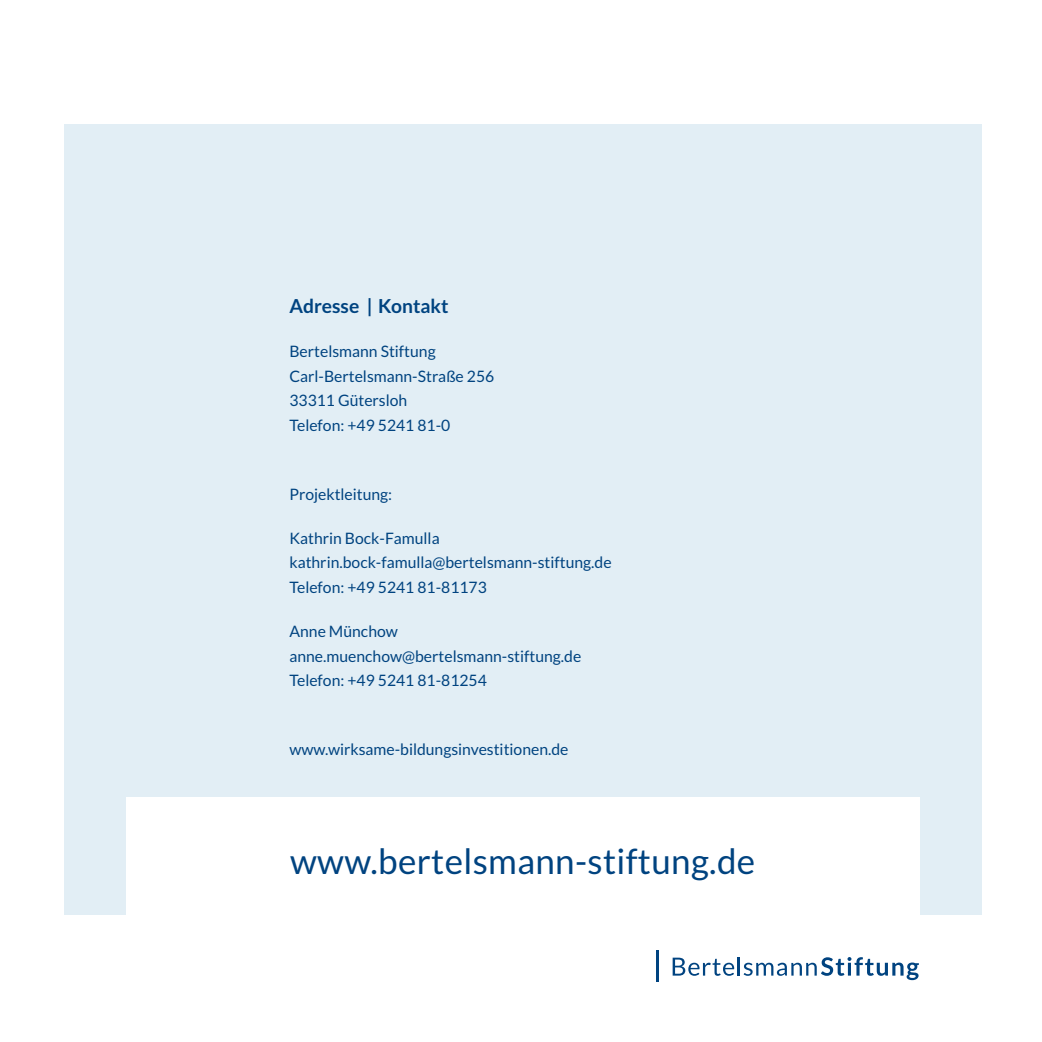
<style>
.page{position:relative;width:1042px;height:1042px;background:#fff}
.page>*{position:absolute;margin:0;border:0;box-sizing:border-box;transform-origin:0 0}
.t1{font:35px "Lato";letter-spacing:.01em;color:#004380}
.t2{font:700 19.25px "Lato";color:#004380}
.t3{font:15.75px/24.5px "Lato";color:#004380}
</style>
<div class="page">
<div style="left:64px;top:124px;width:917px;height:790px;background:#e2eef5"></div>
<div style="left:126px;top:797px;width:793px;height:245px;background:#fff"></div>
<svg style="left:672px;top:957px;width:247px;height:23px"></svg>
<hr style="left:656px;top:950px;width:2px;height:32px;background:#004380">
<p class="t2" style="left:289px;top:295px;width:161px">Adresse | Kontakt</p>
<p class="t3" style="left:289px;top:339px;width:206px">Bertelsmann Stiftung<br>Carl-Bertelsmann-Straße 256<br>33311 Gütersloh<br>Telefon: +49 5241 81-0</p>
<p class="t3" style="left:289px;top:481px;width:104px">Projektleitung:</p>
<p class="t3" style="left:289px;top:526px;width:324px">Kathrin Bock-Famulla kathrin.bock-famulla@bertelsmann-stiftung.de<br>Telefon: +49 5241 81-81173</p>
<p class="t3" style="left:289px;top:619px;width:293px">Anne Münchow anne.muenchow@bertelsmann-stiftung.de<br>Telefon: +49 5241 81-81254</p>
<p class="t3" style="left:289px;top:737px;width:281px">www.wirksame-bildungsinvestitionen.de</p>
<h1 class="t1" style="left:290px;top:842px;width:467px">www.bertelsmann-stiftung.de</h1>
</div>
